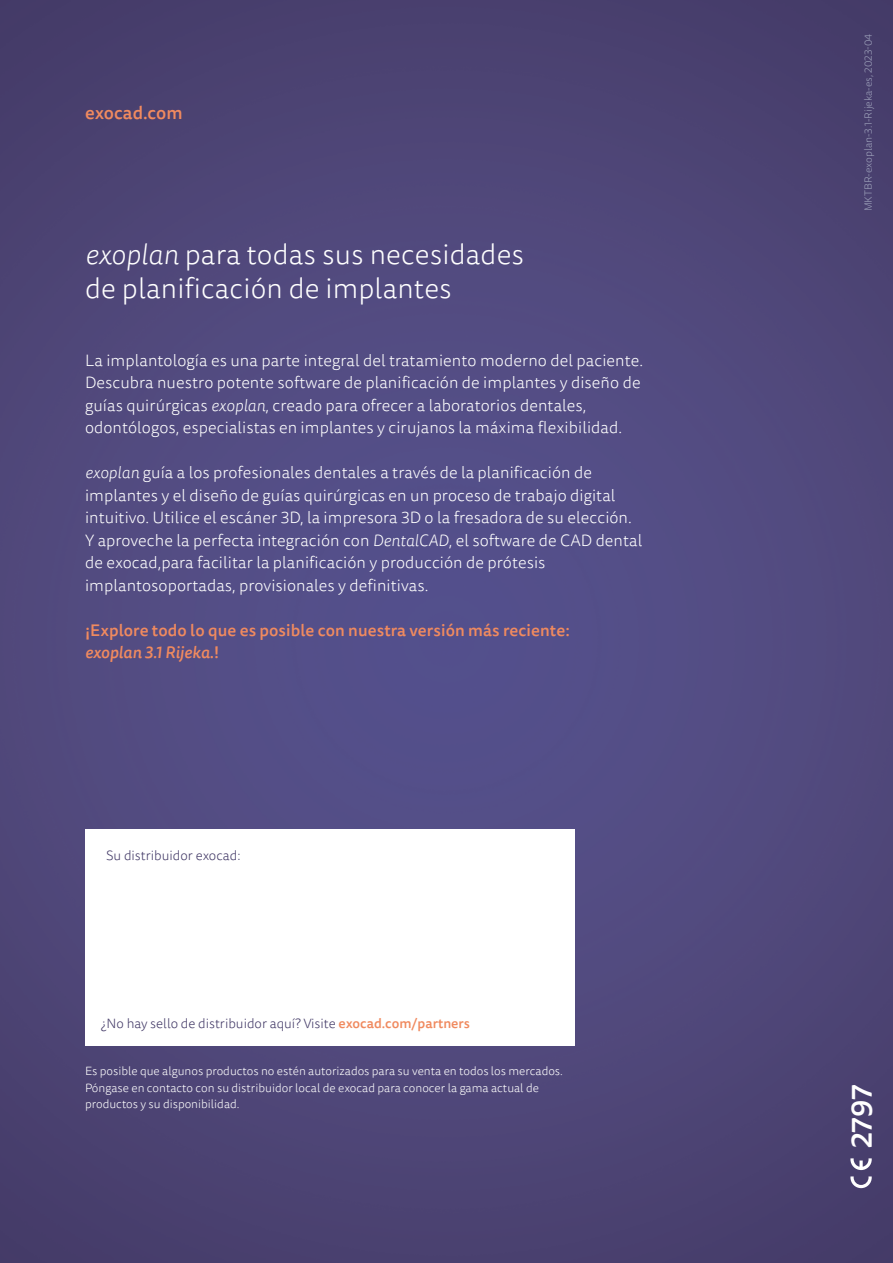
<style>
.page{position:relative;width:893px;height:1263px;background:#fff}
.page>*{position:absolute;margin:0;border:0;box-sizing:border-box;transform-origin:0 0}
.t1{font:500 29.1px "Tisa Sans Pro";color:#fff}
.t2{font:300 28.5px/34.5px "Tisa Sans Pro";letter-spacing:.005em;color:#fff}
.t3{font:500 18px "Tisa Sans Pro";color:#f08a5f}
.t4{font:300 16.5px/22.5px "Tisa Sans Pro";letter-spacing:.005em;color:#fff}
.t5{font:500 16.5px/22.5px "Tisa Sans Pro";letter-spacing:.005em;color:#f08a5f}
.t6{font:300 13.5px "Tisa Sans Pro";color:#433a67}
.t7{font:300 12px/16.5px "Tisa Sans Pro";color:#fff}
.t8{font:300 10.5px "Tisa Sans Pro";color:#9ca0b9}
.s1{font-style:italic}
.s2{font-weight:500;color:#f08a5f}
</style>
<div class="page">
<img style="left:0;top:0;width:893px;height:1263px">
<svg style="left:850px;top:1176px;width:22px;height:12px"></svg>
<svg style="left:850px;top:1158px;width:22px;height:12px"></svg>
<div style="left:85px;top:829px;width:489px;height:216px;background:#fff"></div>
<p class="t3" style="left:85px;top:101px;width:99px">exocad.com</p>
<h2 class="t2" style="left:85px;top:237px;width:441px"><span class="s1">exoplan</span> para todas sus necesidades de planificación de implantes</h2>
<p class="t4" style="left:85px;top:349px;width:560px">La implantología es una parte integral del tratamiento moderno del paciente.<br>Descubra nuestro potente software de planificación de implantes y diseño de guías quirúrgicas <span class="s1">exoplan</span>, creado para ofrecer a laboratorios dentales, odontólogos, especialistas en implantes y cirujanos la máxima flexibilidad.</p>
<p class="t4" style="left:85px;top:462px;width:559px"><span class="s1">exoplan</span> guía a los profesionales dentales a través de la planificación de implantes y el diseño de guías quirúrgicas en un proceso de trabajo digital intuitivo. Utilice el escáner 3D, la impresora 3D o la fresadora de su elección.<br>Y aproveche la perfecta integración con <span class="s1">DentalCAD</span>, el software de CAD dental de exocad,para facilitar la planificación y producción de prótesis implantosoportadas, provisionales y definitivas.</p>
<p class="t5" style="left:85px;top:619px;width:486px">¡Explore todo lo que es posible con nuestra versión más reciente: <span class="s1">exoplan 3.1 Rijeka</span>.!</p>
<p class="t6" style="left:106px;top:847px;width:136px">Su distribuidor exocad:</p>
<p class="t6" style="left:101px;top:1015px;width:370px">¿No hay sello de distribuidor aquí? Visite <span class="s2">exocad.com/partners</span></p>
<p class="t7" style="left:85px;top:1063px;width:479px">Es posible que algunos productos no estén autorizados para su venta en todos los mercados.<br>Póngase en contacto con su distribuidor local de exocad para conocer la gama actual de productos y su disponibilidad.</p>
<p class="t8" style="left:861px;top:211px;width:179px;rotate:-90deg">MKTBR-exoplan-3.1-Rijeka-es, 2023-04</p>
<h1 class="t1" style="left:841px;top:1148px;width:65px;rotate:-90deg">2797</h1>
</div>
